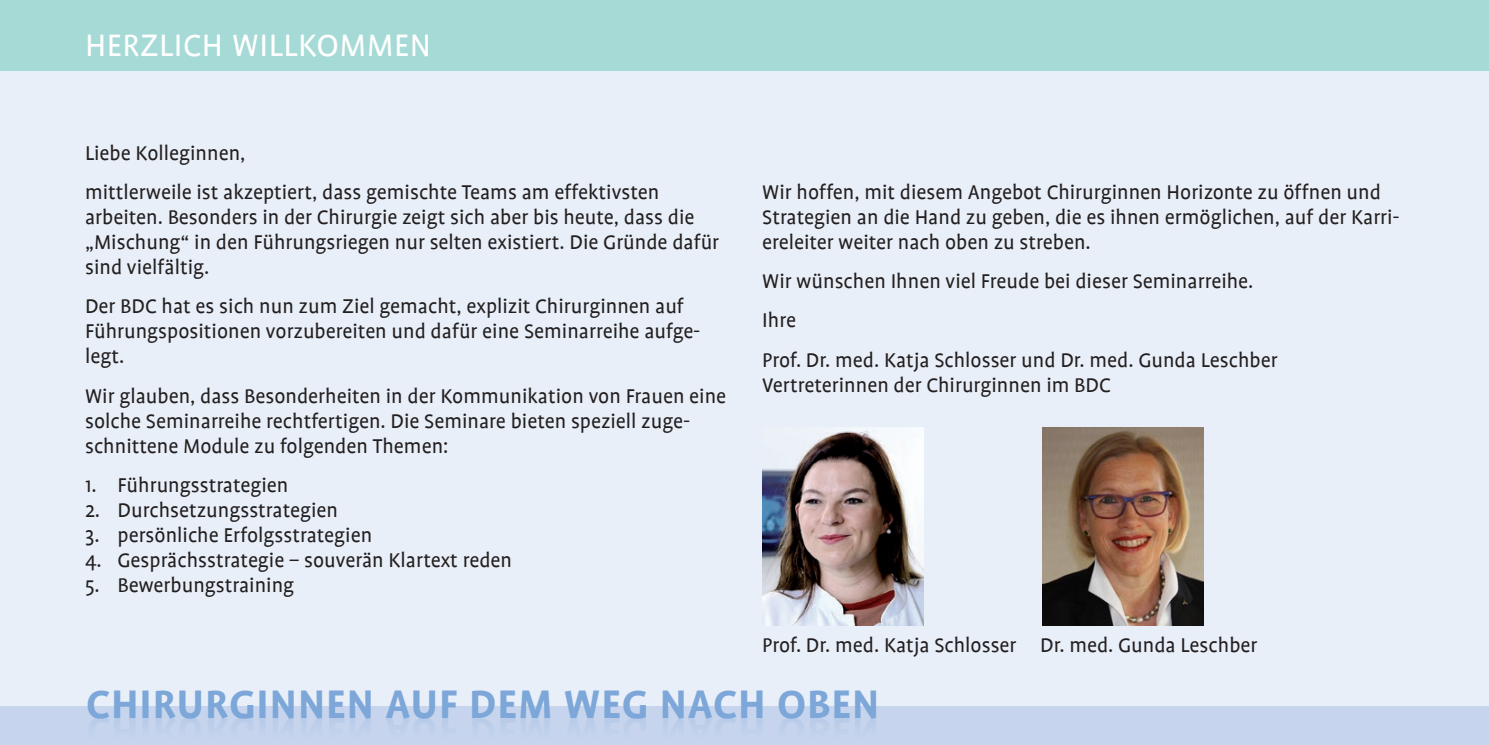
<style>
.page{position:relative;width:1489px;height:745px;background:#fff}
.page>*{position:absolute;margin:0;border:0;box-sizing:border-box;transform-origin:0 0}
.t1{font:700 45px "Profile";letter-spacing:.02em;color:#7ca7d8}
.t2{font:35px "Profile";letter-spacing:.015em;color:#fff}
.t3{font:22.5px/25px "Profile";color:#231f20}
</style>
<div class="page">
<div style="left:0;top:55px;width:1488px;height:689px;background:#e9eff8"></div>
<hr style="left:1488px;top:55px;width:1px;height:689px;background:#e9eff8">
<div style="left:0;top:705px;width:1488px;height:39px;background:#c6d5ed"></div>
<div style="left:0;top:0;width:1488px;height:71px;background:#a6dad6"></div>
<img style="left:1042px;top:427px;width:161px;height:198px">
<img style="left:762px;top:427px;width:161px;height:198px">
<h2 class="t2" style="left:85px;top:27px;width:347px">HERZLICH WILLKOMMEN</h2>
<p class="t3" style="left:85px;top:133px;width:575px;line-height:39.2px">Liebe Kolleginnen,<br>mittlerweile ist akzeptiert, dass gemischte Teams am effektivsten</p>
<p class="t3" style="left:85px;top:204px;width:635px">arbeiten. Besonders in der Chirurgie zeigt sich aber bis heute, dass die „Mischung“ in den Führungsriegen nur selten existiert. Die Gründe dafür sind vielfältig.</p>
<p class="t3" style="left:85px;top:294px;width:617px">Der BDC hat es sich nun zum Ziel gemacht, explizit Chirurginnen auf<br>Führungspositionen vorzubereiten und dafür eine Seminarreihe aufge&shy;legt.</p>
<p class="t3" style="left:85px;top:383px;width:642px">Wir glauben, dass Besonderheiten in der Kommunikation von Frauen eine solche Seminarreihe rechtfertigen. Die Seminare bieten speziell zuge&shy;schnittene Module zu folgenden Themen:</p>
<p class="t3" style="left:85px;top:472px;width:205px">1. Führungsstrategien</p>
<p class="t3" style="left:85px;top:497px;width:254px">2. Durchsetzungsstrategien</p>
<p class="t3" style="left:85px;top:522px;width:288px">3. persönliche Erfolgsstrategien</p>
<p class="t3" style="left:85px;top:547px;width:428px">4. Gesprächsstrategie – souverän Klartext reden</p>
<p class="t3" style="left:85px;top:572px;width:211px">5. Bewerbungstraining</p>
<p class="t3" style="left:762px;top:179px;width:639px">Wir hoffen, mit diesem Angebot Chirurginnen Horizonte zu öffnen und<br>Strategien an die Hand zu geben, die es ihnen ermöglichen, auf der Karri&shy;ereleiter weiter nach oben zu streben.</p>
<p class="t3" style="left:762px;top:261px;width:517px;line-height:39.2px">Wir wünschen Ihnen viel Freude bei dieser Seminarreihe.<br>Ihre<br>Prof. Dr. med. Katja Schlosser und Dr. med. Gunda Leschber</p>
<p class="t3" style="left:762px;top:372px;width:350px">Vertreterinnen der Chirurginnen im BDC</p>
<p class="t3" style="left:762px;top:632px;width:497px">Prof. Dr. med. Katja Schlosser Dr. med. Gunda Leschber</p>
<h1 class="t1" style="left:86px;top:679px;width:794px">CHIRURGINNEN AUF DEM WEG NACH OBEN</h1>
</div>
